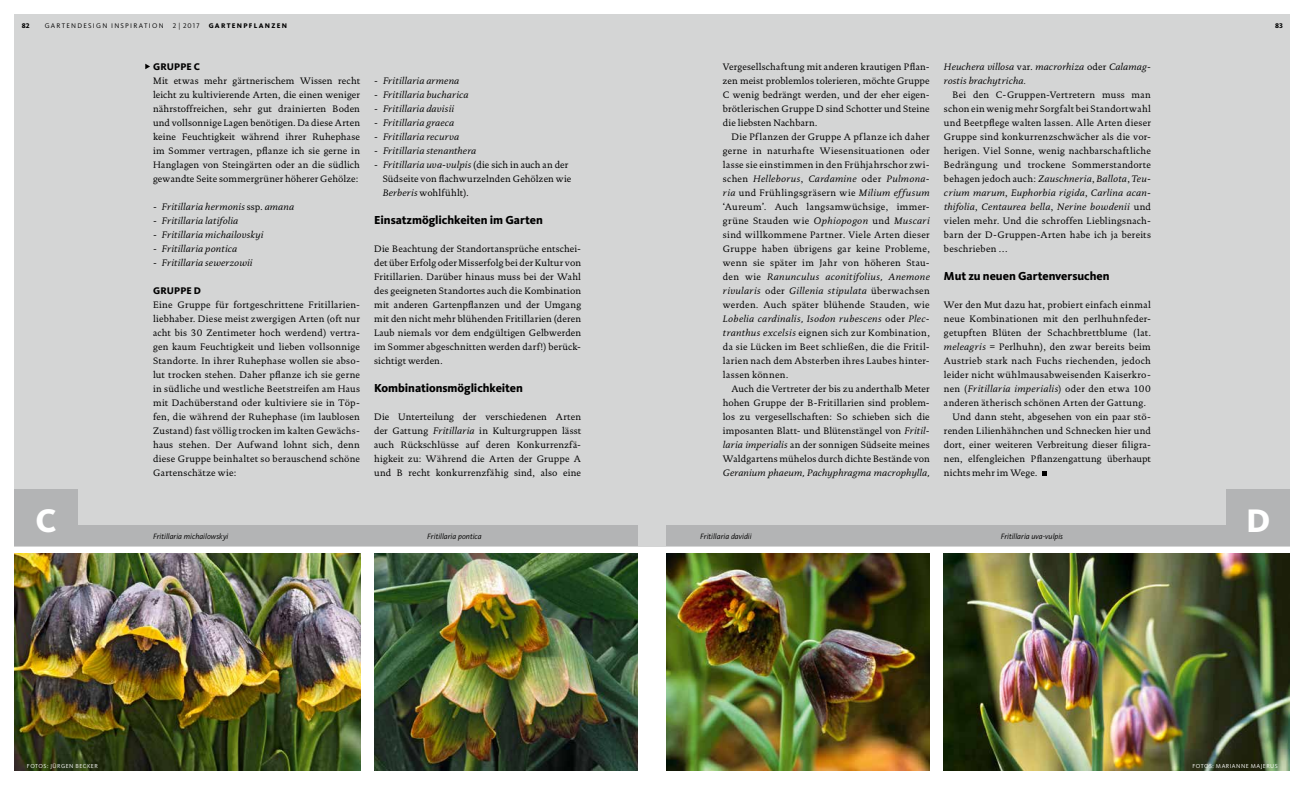
<style>
.page{position:relative;width:1304px;height:794px;background:#fff}
.page>*{position:absolute;margin:0;border:0;box-sizing:border-box;transform-origin:0 0}
.t1{font:800 33.8px "Kievit OT";color:#fff}
.t2{font:800 12px "Kievit OT";letter-spacing:-.005em;color:#000}
.t3{font:800 10px "Kievit OT";letter-spacing:.005em;color:#000}
.t4{font:9.5px/14px "DTL Documenta TOT";letter-spacing:.02em;color:#000;text-align:justify}
.t5{font:italic 9.5px/14px "DTL Documenta TOT";letter-spacing:.015em;color:#000}
.t6{font:italic 8px "Kievit OT";color:#000}
.t7{font:7px "Kievit OT";letter-spacing:.175em;color:#000}
.t8{font:800 7px "Kievit OT";letter-spacing:.175em;color:#000}
.t9{font:6px "Kievit OT";letter-spacing:.08em;color:#fff}
.s1{font-style:normal}
.s2{font-style:italic}
</style>
<div class="page">
<div style="left:14px;top:14px;width:1276px;height:532px;background:#d4d5d5"></div>
<img style="left:944px;top:553px;width:346px;height:217px">
<img style="left:374px;top:553px;width:264px;height:217px">
<img style="left:14px;top:553px;width:346px;height:217px">
<img style="left:666px;top:553px;width:264px;height:217px">
<div style="left:14px;top:525px;width:624px;height:21px;background:#b3b4b5"></div>
<div style="left:14px;top:489px;width:64px;height:57px;background:#b3b4b5"></div>
<div style="left:666px;top:525px;width:624px;height:21px;background:#b3b4b5"></div>
<div style="left:1226px;top:489px;width:64px;height:57px;background:#b3b4b5"></div>
<svg style="left:1042px;top:472px;width:4px;height:4px"></svg>
<svg style="left:145px;top:64px;width:5px;height:5px"></svg>
<p class="t7" style="left:45px;top:22px;width:120px">GARTENDESIGN INSPIRATION</p>
<p class="t7" style="left:173px;top:22px;width:28px">2 | 2017</p>
<p class="t8" style="left:209px;top:22px;width:80px">GARTENPFLANZEN</p>
<p class="t8" style="left:22px;top:22px;width:10px">82</p>
<p class="t8" style="left:1275px;top:22px;width:10px">83</p>
<p class="t3" style="left:153px;top:61px;width:48px">GRUPPE C</p>
<p class="t4" style="left:153px;top:74px;width:208px">Mit etwas mehr gärtnerischem Wissen recht leicht zu kultivierende Arten, die einen weniger nährstoffreichen, sehr gut drainierten Boden und vollsonnige Lagen benötigen. Da diese Arten keine Feuchtigkeit während ihrer Ruhephase im Sommer vertragen, pflanze ich sie gerne in Hanglagen von Steingärten oder an die südlich gewandte Seite sommergrüner höherer Gehölze:</p>
<p class="t5" style="left:153px;top:200px;width:143px">- Fritillaria hermonis <span class="s1">ssp.</span> amana</p>
<p class="t5" style="left:153px;top:214px;width:87px">- Fritillaria latifolia</p>
<p class="t5" style="left:153px;top:228px;width:112px">- Fritillaria michailovskyi</p>
<p class="t5" style="left:153px;top:242px;width:86px">- Fritillaria pontica</p>
<p class="t5" style="left:153px;top:256px;width:101px">- Fritillaria sewerzowii</p>
<p class="t3" style="left:153px;top:285px;width:49px">GRUPPE D</p>
<p class="t4" style="left:153px;top:298px;width:208px">Eine Gruppe für fortgeschrittene Fritillarien&shy;liebhaber. Diese meist zwergigen Arten (oft nur acht bis 30 Zentimeter hoch werdend) vertra&shy;gen kaum Feuchtigkeit und lieben vollsonnige Standorte. In ihrer Ruhephase wollen sie abso&shy;lut trocken stehen. Daher pflanze ich sie gerne in südliche und westliche Beetstreifen am Haus mit Dachüberstand oder kultiviere sie in Töp&shy;fen, die während der Ruhephase (im laublosen Zustand) fast völlig trocken im kalten Gewächs&shy;haus stehen. Der Aufwand lohnt sich, denn diese Gruppe beinhaltet so berauschend schöne Gartenschätze wie:</p>
<p class="t4" style="left:723px;top:60px;width:208px">Vergesellschaftung mit anderen krautigen Pflan&shy;zen meist problemlos tolerieren, möchte Gruppe C wenig bedrängt werden, und der eher eigen&shy;brötlerischen Gruppe D sind Schotter und Steine die liebsten Nachbarn.</p>
<p class="t4" style="left:723px;top:130px;width:208px;text-indent:9px">Die Pflanzen der Gruppe A pflanze ich daher gerne in naturhafte Wiesensituationen oder lasse sie einstimmen in den Frühjahrschor zwi&shy;schen <span class="s2">Helleborus</span>, <span class="s2">Cardamine</span> oder <span class="s2">Pulmona&shy;ria</span> und Frühlingsgräsern wie <span class="s2">Milium effusum </span>‘Aureum’. Auch langsamwüchsige, immer&shy;grüne Stauden wie <span class="s2">Ophiopogon</span> und <span class="s2">Muscari </span>sind willkommene Partner. Viele Arten dieser Gruppe haben übrigens gar keine Probleme, wenn sie später im Jahr von höheren Stau&shy;den wie <span class="s2">Ranunculus aconitifolius, Anemone rivularis</span> oder <span class="s2">Gillenia stipulata</span> überwachsen werden. Auch später blühende Stauden, wie <span class="s2">Lobelia cardinalis, Isodon rubescens</span> oder <span class="s2">Plec&shy;tranthus excelsis</span> eignen sich zur Kombination, da sie Lücken im Beet schließen, die die Fritil&shy;larien nach dem Absterben ihres Laubes hinter&shy;lassen können.</p>
<p class="t4" style="left:723px;top:382px;width:208px;text-indent:9px">Auch die Vertreter der bis zu anderthalb Meter hohen Gruppe der B-Fritillarien sind problem&shy;los zu vergesellschaften: So schieben sich die imposanten Blatt- und Blütenstängel von <span class="s2">Fritil&shy;laria imperialis</span> an der sonnigen Südseite meines Waldgartens mühelos durch dichte Bestände von</p>
<p class="t5" style="left:723px;top:466px;width:208px">Geranium phaeum, Pachyphragma macrophylla,</p>
<p class="t5" style="left:944px;top:60px;width:208px">Heuchera villosa <span class="s1">var.</span> macrorhiza <span class="s1">oder</span> Calamag&shy;rostis brachytricha.</p>
<p class="t4" style="left:944px;top:88px;width:208px;text-indent:9px">Bei den C-Gruppen-Vertretern muss man schon ein wenig mehr Sorgfalt bei Standortwahl und Beetpflege walten lassen. Alle Arten dieser Gruppe sind konkurrenzschwächer als die vor&shy;herigen. Viel Sonne, wenig nachbarschaftliche Bedrängung und trockene Sommerstandorte behagen jedoch auch: <span class="s2">Zauschneria</span>, <span class="s2">Ballota</span>, <span class="s2">Teu&shy;crium marum</span>, <span class="s2">Euphorbia rigida</span>, <span class="s2">Carlina acan&shy;thifolia</span>, <span class="s2">Centaurea bella</span>, <span class="s2">Nerine bowdenii</span> und vielen mehr. Und die schroffen Lieblingsnach&shy;barn der D-Gruppen-Arten habe ich ja bereits beschrieben …</p>
<p class="t2" style="left:944px;top:269px;width:167px">Mut zu neuen Gartenversuchen</p>
<p class="t4" style="left:944px;top:298px;width:208px">Wer den Mut dazu hat, probiert einfach einmal</p>
<p class="t4" style="left:944px;top:312px;width:208px">neue Kombinationen mit den perlhuhnfeder-</p>
<p class="t4" style="left:944px;top:326px;width:208px">getupften Blüten der Schachbrettblume (lat.</p>
<p class="t4" style="left:944px;top:340px;width:208px"><span class="s2">meleagris</span> = Perlhuhn), den zwar bereits beim</p>
<p class="t4" style="left:944px;top:354px;width:208px">Austrieb stark nach Fuchs riechenden, jedoch</p>
<p class="t4" style="left:944px;top:368px;width:208px">leider nicht wühlmausabweisenden Kaiserkro-</p>
<p class="t5" style="left:944px;top:382px;width:208px"><span class="s1">nen (</span>Fritillaria imperialis<span class="s1">) oder den etwa 100</span></p>
<p class="t4" style="left:944px;top:396px;width:203px">anderen ätherisch schönen Arten der Gattung.</p>
<p class="t4" style="left:952px;top:410px;width:200px">Und dann steht, abgesehen von ein paar stö-</p>
<p class="t4" style="left:944px;top:424px;width:208px">renden Lilienhähnchen und Schnecken hier und</p>
<p class="t4" style="left:944px;top:438px;width:208px">dort, einer weiteren Verbreitung dieser filigra-</p>
<p class="t4" style="left:944px;top:452px;width:208px">nen, elfengleichen Pflanzengattung überhaupt</p>
<p class="t4" style="left:944px;top:466px;width:95px">nichts mehr im Wege.</p>
<p class="t5" style="left:374px;top:74px;width:87px">- Fritillaria armena</p>
<p class="t5" style="left:374px;top:88px;width:96px">- Fritillaria bucharica</p>
<p class="t5" style="left:374px;top:102px;width:81px">- Fritillaria davisii</p>
<p class="t5" style="left:374px;top:116px;width:82px">- Fritillaria graeca</p>
<p class="t5" style="left:374px;top:130px;width:86px">- Fritillaria recurva</p>
<p class="t5" style="left:374px;top:144px;width:104px">- Fritillaria stenanthera</p>
<p class="t4" style="left:383px;top:158px;width:190px;text-align:left;text-indent:-9px"><span class="s2">- Fritillaria uva-vulpis</span> (die sich in auch an der<br>Südseite von flachwurzelnden Gehölzen wie<br><span class="s2">Berberis</span> wohlfühlt).</p>
<p class="t2" style="left:374px;top:213px;width:170px">Einsatzmöglichkeiten im Garten</p>
<p class="t4" style="left:374px;top:242px;width:208px">Die Beachtung der Standortansprüche entschei&shy;det über Erfolg oder Misserfolg bei der Kultur von Fritillarien. Darüber hinaus muss bei der Wahl des geeigneten Standortes auch die Kombination mit anderen Gartenpflanzen und der Umgang mit den nicht mehr blühenden Fritillarien (deren Laub niemals vor dem endgültigen Gelbwerden im Sommer abgeschnitten werden darf!) berück&shy;sichtigt werden.</p>
<p class="t2" style="left:374px;top:381px;width:150px">Kombinationsmöglichkeiten</p>
<p class="t4" style="left:374px;top:410px;width:208px">Die Unterteilung der verschiedenen Arten der Gattung <span class="s2">Fritillaria</span> in Kulturgruppen lässt auch Rückschlüsse auf deren Konkurrenzfä&shy;higkeit zu: Während die Arten der Gruppe A und B recht konkurrenzfähig sind, also eine</p>
<h1 class="t1" style="left:35px;top:501px;width:22px">C</h1>
<h1 class="t1" style="left:1246px;top:501px;width:26px">D</h1>
<p class="t6" style="left:153px;top:532px;width:77px">Fritillaria michailowskyi</p>
<p class="t6" style="left:427px;top:532px;width:56px">Fritillaria pontica</p>
<p class="t6" style="left:700px;top:532px;width:53px">Fritillaria davidii</p>
<p class="t6" style="left:1001px;top:532px;width:64px">Fritillaria uva-vulpis</p>
<p class="t9" style="left:27px;top:762px;width:72px">FOTOS: JÜRGEN BECKER</p>
<p class="t9" style="left:1192px;top:762px;width:87px">FOTOS: MARIANNE MAJERUS</p>
</div>
